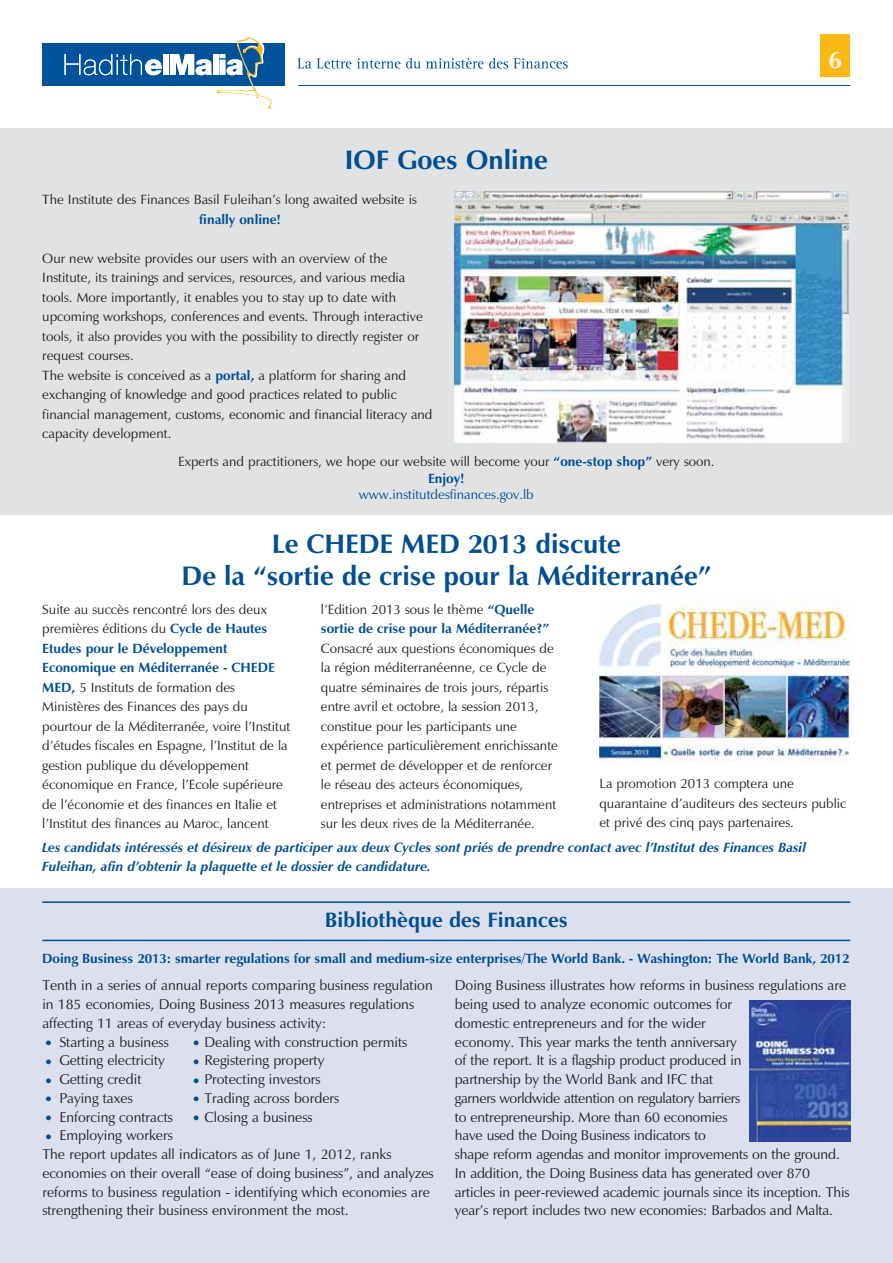
<style>
.page{position:relative;width:893px;height:1263px;background:#fff}
.page>*{position:absolute;margin:0;border:0;box-sizing:border-box;transform-origin:0 0}
.t1{font:700 27px/31.5px "Zapf Humanist 601 BT";color:#004e94;text-align:center}
.t2{font:700 24px "Zapf Humanist 601 BT";color:#fff}
.t3{font:700 21px "Zapf Humanist 601 BT";color:#004e94}
.t4{font:14.25px/18.8px "Zapf Humanist 601 BT";color:#231f20}
.t5{font:13.5px/19.5px "Zapf Humanist 601 BT";color:#231f20}
.t6{font:700 13.5px/19.5px "Zapf Humanist 601 BT";letter-spacing:-.005em;color:#004e94}
.t7{font:italic 700 13.5px/19.5px "Zapf Humanist 601 BT";color:#004e94}
.t8{font:13.5px "Zapf Humanist 601 BT";color:#004e94}
.s1{font-weight:700;color:#004e94}
.s2{font-weight:400;color:#231f20}
</style>
<div class="page">
<div style="left:42px;top:43px;width:243px;height:43px;background:#00539b"></div>
<svg style="left:297px;top:58px;width:54px;height:11px"></svg>
<svg style="left:357px;top:58px;width:43px;height:11px"></svg>
<svg style="left:406px;top:58px;width:162px;height:11px"></svg>
<svg style="left:65px;top:54px;width:97px;height:21px"></svg>
<div style="left:163px;top:54px;width:6px;height:21px;background:#fff"></div>
<svg style="left:170px;top:37px;width:102px;height:72px"></svg>
<hr style="left:298px;top:85px;width:552px;height:1px;background:#00539b">
<div style="left:820px;top:34px;width:30px;height:43px;background:#fdb813"></div>
<div style="left:0;top:128px;width:892px;height:386px;background:#e1e2e3"></div>
<img style="left:599px;top:600px;width:251px;height:162px">
<img style="left:455px;top:191px;width:394px;height:251px">
<div style="left:0;top:889px;width:892px;height:374px;background:#dce0ee"></div>
<hr style="left:42px;top:901px;width:808px;height:2px;background:#004e94">
<hr style="left:42px;top:940px;width:808px;height:1px;background:#004e94">
<img style="left:749px;top:1000px;width:101px;height:141px">
<h1 class="t1" style="left:345px;top:148px;width:204px">IOF Goes Online</h1>
<p class="t5" style="left:42px;top:191px;width:376px">The Institute des Finances Basil Fuleihan’s long awaited website is</p>
<p class="t6" style="left:199px;top:211px;width:83px">finally online!</p>
<p class="t5" style="left:42px;top:250px;width:392px">Our new website provides our users with an overview of the Institute, its trainings and services, resources, and various media tools. More importantly, it enables you to stay up to date with upcoming workshops, conferences and events. Through interactive tools, it also provides you with the possibility to directly register or request courses.<br>The website is conceived as a <span class="s1">portal,</span> a platform for sharing and exchanging of knowledge and good practices related to public financial management, customs, economic and financial literacy and capacity development.</p>
<p class="t5" style="left:178px;top:455px;width:538px;line-height:16.5px;text-align:center">Experts and practitioners, we hope our website will become your <span class="s1">“one-stop shop”</span> very soon.<br><span class="s1">Enjoy!</span></p>
<p class="t8" style="left:359px;top:489px;width:176px">www.institutdesfinances.gov.lb</p>
<h2 class="t2" style="left:829px;top:51px;width:15px">6</h2>
<h1 class="t1" style="left:182px;top:532px;width:531px">Le CHEDE MED 2013 discute<br>De la “sortie de crise pour la Méditerranée”</h1>
<p class="t5" style="left:42px;top:601px;width:249px">Suite au succès rencontré lors des deux premières éditions du <span class="s1">Cycle de Hautes Etudes pour le Développement Economique en Méditerranée - CHEDE MED,</span> 5 Instituts de formation des Ministères des Finances des pays du pourtour de la Méditerranée, voire l’Institut d’études fiscales en Espagne, l’Institut de la gestion publique du développement économique en France, l’Ecole supérieure de l’économie et des finances en Italie et l’Institut des finances au Maroc, lancent</p>
<p class="t6" style="left:321px;top:601px;width:230px"><span class="s2">l’Edition 2013 sous le thème</span> “Quelle sortie de crise pour la Méditerranée?”</p>
<p class="t5" style="left:321px;top:640px;width:239px">Consacré aux questions économiques de la région méditerranéenne, ce Cycle de quatre séminaires de trois jours, répartis entre avril et octobre, la session 2013, constitue pour les participants une expérience particulièrement enrichissante et permet de développer et de renforcer le réseau des acteurs économiques, entreprises et administrations notamment sur les deux rives de la Méditerranée.</p>
<p class="t5" style="left:599px;top:775px;width:248px">La promotion 2013 comptera une quarantaine d’auditeurs des secteurs public et privé des cinq pays partenaires.</p>
<p class="t7" style="left:42px;top:837px;width:765px">Les candidats intéressés et désireux de participer aux deux Cycles sont priés de prendre contact avec l’Institut des Finances Basil<br>Fuleihan, afin d’obtenir la plaquette et le dossier de candidature.</p>
<h3 class="t3" style="left:325px;top:912px;width:245px">Bibliothèque des Finances</h3>
<p class="t6" style="left:42px;top:950px;width:808px">Doing Business 2013: smarter regulations for small and medium-size enterprises/The World Bank. - Washington: The World Bank, 2012</p>
<p class="t4" style="left:42px;top:978px;width:392px">Tenth in a series of annual reports comparing business regulation</p>
<p class="t4" style="left:42px;top:996px;width:373px">in 185 economies, Doing Business 2013 measures regulations</p>
<p class="t4" style="left:42px;top:1015px;width:286px">affecting 11 areas of everyday business activity:</p>
<p class="t4" style="left:59px;top:1034px;width:111px">Starting a business</p>
<p class="t4" style="left:204px;top:1034px;width:204px">Dealing with construction permits</p>
<p class="t4" style="left:59px;top:1053px;width:107px">Getting electricity</p>
<p class="t4" style="left:204px;top:1053px;width:121px">Registering property</p>
<p class="t4" style="left:59px;top:1071px;width:84px">Getting credit</p>
<p class="t4" style="left:204px;top:1071px;width:118px">Protecting investors</p>
<p class="t4" style="left:59px;top:1090px;width:75px">Paying taxes</p>
<p class="t4" style="left:204px;top:1090px;width:136px">Trading across borders</p>
<p class="t4" style="left:59px;top:1109px;width:115px">Enforcing contracts</p>
<p class="t4" style="left:204px;top:1109px;width:110px">Closing a business</p>
<p class="t4" style="left:42px;top:1128px;width:393px;text-indent:17px">Employing workers<br>The report updates all indicators as of June 1, 2012, ranks economies on their overall “ease of doing business”, and analyzes reforms to business regulation - identifying which economies are strengthening their business environment the most.</p>
<p class="t4" style="left:455px;top:978px;width:396px">Doing Business illustrates how reforms in business regulations are being used to analyze economic outcomes for<br>domestic entrepreneurs and for the wider<br>economy. This year marks the tenth anniversary<br>of the report. It is a flagship product produced in<br>partnership by the World Bank and IFC that<br>garners worldwide attention on regulatory barriers<br>to entrepreneurship. More than 60 economies<br>have used the Doing Business indicators to<br>shape reform agendas and monitor improvements on the ground.<br>In addition, the Doing Business data has generated over 870 articles in peer-reviewed academic journals since its inception. This year’s report includes two new economies: Barbados and Malta.</p>
</div>
